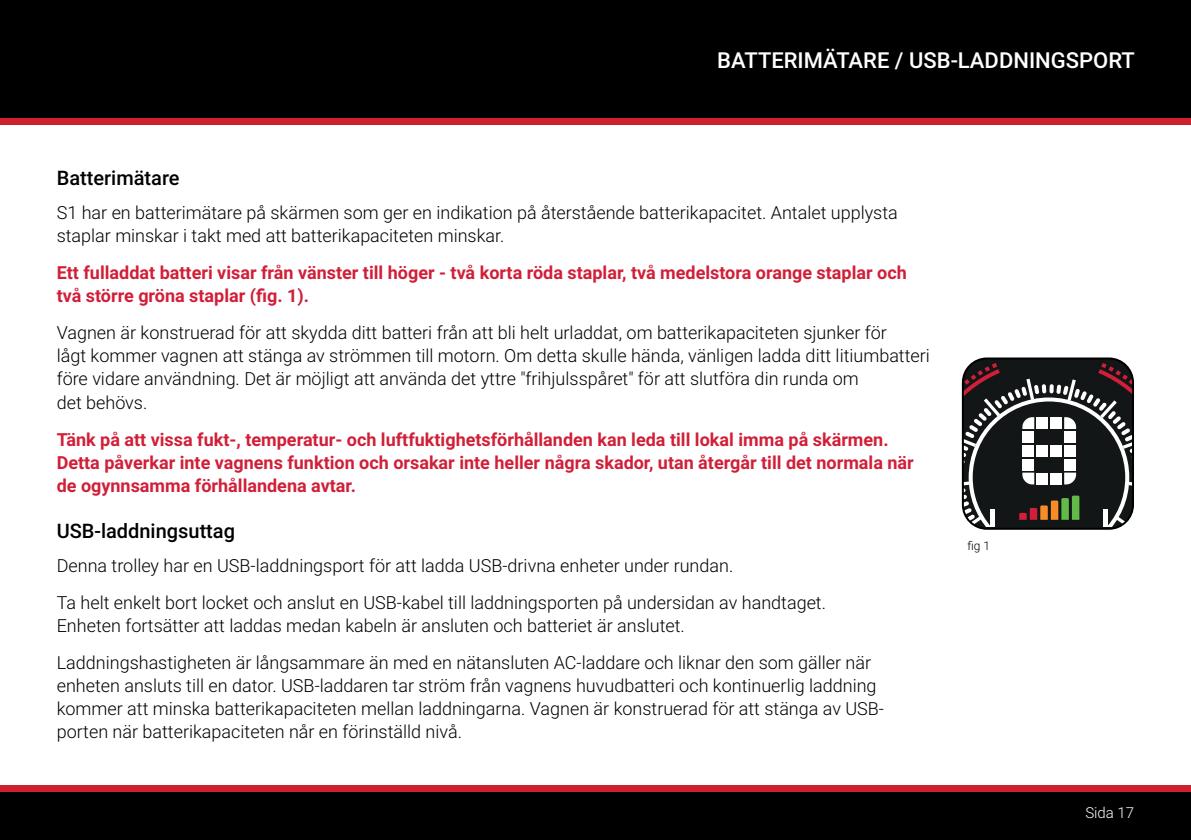
<style>
.page{position:relative;width:1191px;height:840px;background:#fff}
.page>*{position:absolute;margin:0;border:0;box-sizing:border-box;transform-origin:0 0}
.t1{font:500 22px "Roboto";color:#fff}
.t2{font:500 20px "Roboto";color:#000}
.t3{font:300 18px/23px "Roboto";color:#000}
.t4{font:700 18px/23px "Roboto";color:#d11f38}
.t5{font:300 15px "Roboto";color:#fff}
.t6{font:300 12px "Roboto";color:#000}
</style>
<div class="page">
<div style="left:0;top:790px;width:1191px;height:49px;background:#000"></div>
<div style="left:0;top:0;width:1191px;height:118px;background:#000"></div>
<div style="left:0;top:118px;width:1191px;height:6px;background:#cf202e"></div>
<div style="left:0;top:784px;width:1191px;height:7px;background:#cf202e"></div>
<svg style="left:963px;top:360px;width:170px;height:166px"></svg>
<hr style="left:963px;top:526px;width:170px;height:2px;background:#121617">
<hr style="left:963px;top:358px;width:170px;height:2px;background:#121617">
<div style="left:962px;top:357px;width:172px;height:172px;border:2px solid #000;border-radius:24px"></div>
<p class="t1" style="left:717px;top:45px;width:419px">BATTERIMÄTARE / USB-LADDNINGSPORT</p>
<p class="t2" style="left:57px;top:163px;width:124px">Batterimätare</p>
<p class="t3" style="left:57px;top:200px;width:842px">S1 har en batterimätare på skärmen som ger en indikation på återstående batterikapacitet. Antalet upplysta staplar minskar i takt med att batterikapaciteten minskar.</p>
<p class="t4" style="left:57px;top:260px;width:851px">Ett fulladdat batteri visar från vänster till höger - två korta röda staplar, två medelstora orange staplar och två större gröna staplar (fig. 1).</p>
<p class="t3" style="left:57px;top:320px;width:874px">Vagnen är konstruerad för att skydda ditt batteri från att bli helt urladdat, om batterikapaciteten sjunker för<br>lågt kommer vagnen att stänga av strömmen till motorn. Om detta skulle hända, vänligen ladda ditt litiumbatteri före vidare användning. Det är möjligt att använda det yttre "frihjulsspåret" för att slutföra din runda om<br>det behövs.</p>
<p class="t4" style="left:57px;top:427px;width:858px">Tänk på att vissa fukt-, temperatur- och luftfuktighetsförhållanden kan leda till lokal imma på skärmen.<br>Detta påverkar inte vagnens funktion och orsakar inte heller några skador, utan återgår till det normala när de ogynnsamma förhållandena avtar.</p>
<p class="t2" style="left:57px;top:516px;width:180px">USB-laddningsuttag</p>
<p class="t3" style="left:57px;top:546px;width:771px;line-height:37.2px">Denna trolley har en USB-laddningsport för att ladda USB-drivna enheter under rundan.<br>Ta helt enkelt bort locket och anslut en USB-kabel till laddningsporten på undersidan av handtaget.</p>
<p class="t3" style="left:57px;top:606px;width:816px;line-height:37.2px">Enheten fortsätter att laddas medan kabeln är ansluten och batteriet är anslutet.<br>Laddningshastigheten är långsammare än med en nätansluten AC-laddare och liknar den som gäller när</p>
<p class="t3" style="left:57px;top:673px;width:829px">enheten ansluts till en dator. USB-laddaren tar ström från vagnens huvudbatteri och kontinuerlig laddning kommer att minska batterikapaciteten mellan laddningarna. Vagnen är konstruerad för att stänga av USB&shy;porten när batterikapaciteten når en förinställd nivå.</p>
<p class="t6" style="left:967px;top:537px;width:24px">fig 1</p>
<p class="t5" style="left:1085px;top:802px;width:50px">Sida 17</p>
</div>
